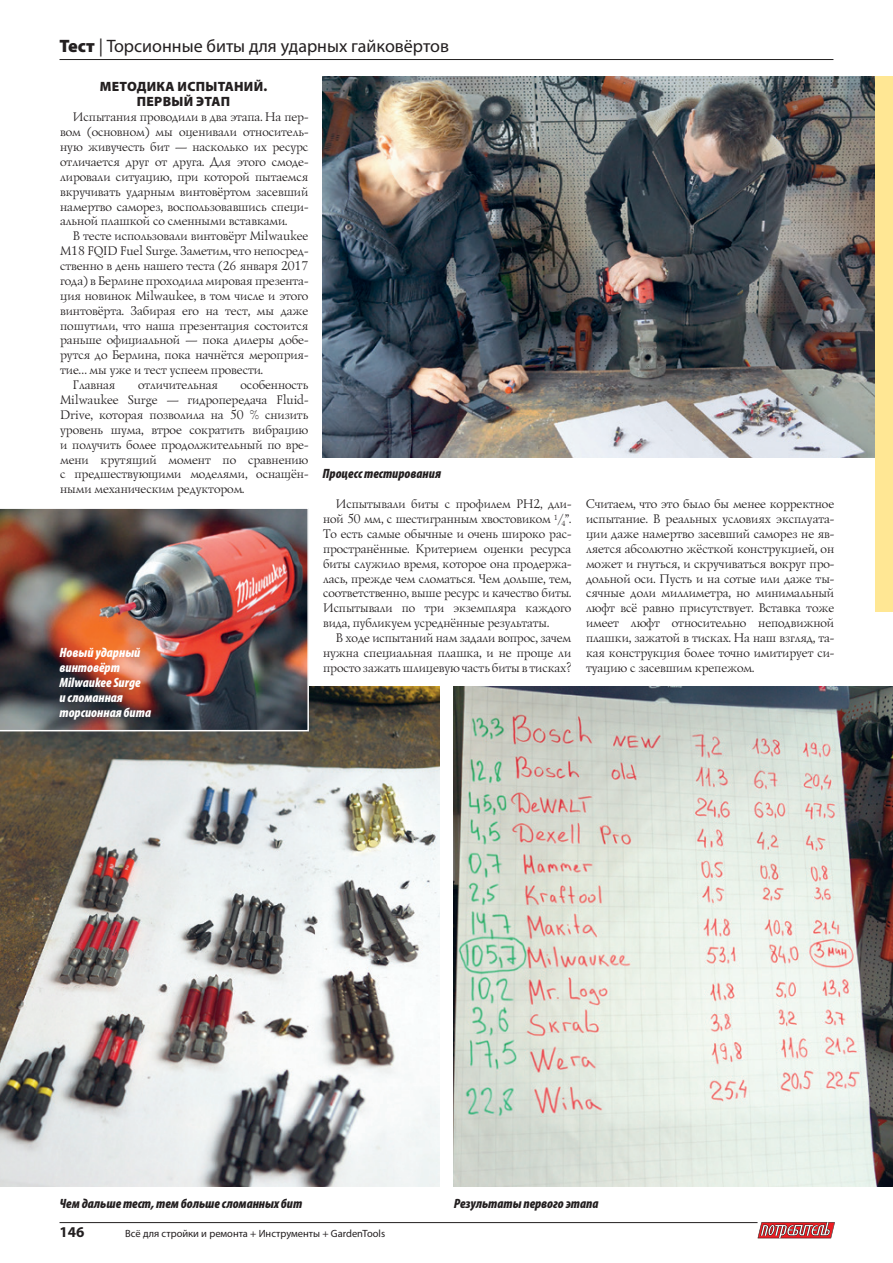
<style>
.page{position:relative;width:893px;height:1263px;background:#fff}
.page>*{position:absolute;margin:0;border:0;box-sizing:border-box;transform-origin:0 0}
.t1{font:18px "Myriad Pro";color:#231f20}
.t2{font:700 15px "Myriad Pro";color:#231f20}
.текст_подписи__к_кар{font:italic 900 condensed 13.5px "Myriad Pro";color:#231f20}
.текст_подписи__к_кар-2{font:italic 900 condensed 13.5px/14.9px "Myriad Pro";color:#fff}
.подзаголовок{font:900 13.5px/14.9px "Myriad Pro";letter-spacing:.02em;color:#231f20;text-align:center}
.основной_текст{font:12.75px/14.9px "Lazurski C";color:#231f20;text-align:justify}
.t3{font:10.5px "Myriad Pro";color:#231f20}
.s1{font-weight:900}
</style>
<div class="page">
<hr style="left:60px;top:59px;width:773px;height:1px;background:#231f20">
<hr style="left:60px;top:1222px;width:698px;height:1px;background:#231f20">
<svg style="left:757px;top:1222px;width:78px;height:16px"></svg>
<img style="left:0;top:687px;width:439px;height:499px">
<img style="left:0;top:508px;width:309px;height:223px">
<img style="left:322px;top:77px;width:554px;height:380px">
<img style="left:454px;top:687px;width:439px;height:499px">
<div style="left:876px;top:77px;width:17px;height:535px;background:#ffe794"></div>
<h1 class="t1" style="left:60px;top:35px;width:391px"><span class="s1">Тест</span> | Торсионные биты для ударных гайковёртов</h1>
<p class="подзаголовок" style="left:100px;top:79px;width:169px">МЕТОДИКА ИСПЫТАНИЙ.<br>ПЕРВЫЙ ЭТАП</p>
<p class="основной_текст" style="left:60px;top:109px;width:250px;text-indent:13px">Испытания проводили в два этапа. На пер&shy;вом (основном) мы оценивали относитель&shy;ную живучесть бит — насколько их ресурс отличается друг от друга. Для этого смоде&shy;лировали ситуацию, при которой пытаемся вкручивать ударным винтовёртом засевший намертво саморез, воспользовавшись специ&shy;альной плашкой со сменными вставками.</p>
<p class="основной_текст" style="left:60px;top:228px;width:250px;text-indent:13px">В тесте использовали винтовёрт Milwaukee M18 FQID Fuel Surge. Заметим, что непосред&shy;ственно в день нашего теста (26 января 2017 года) в Берлине проходила мировая презента&shy;ция новинок Milwaukee, в том числе и этого винтовёрта. Забирая его на тест, мы даже пошутили, что наша презентация состоится раньше официальной — пока дилеры добе&shy;рутся до Берлина, пока начнётся мероприя&shy;тие… мы уже и тест успеем провести.</p>
<p class="основной_текст" style="left:72px;top:377px;width:44px">Главная</p>
<p class="основной_текст" style="left:137px;top:377px;width:81px">отличительная</p>
<p class="основной_текст" style="left:60px;top:377px;width:250px;text-indent:180px">особенность Milwaukee Surge — гидропередача Fluid-Drive, которая позволила на 50 % снизить уровень шума, втрое сократить вибрацию и получить более продолжительный по вре&shy;мени крутящий момент по сравнению с предшествующими моделями, оснащён&shy;ными механическим редуктором.</p>
<p class="текст_подписи__к_кар-2" style="left:60px;top:645px;width:93px">Новый ударный винтовёрт<br>Milwaukee Surge<br>и сломанная торсионная бита</p>
<p class="текст_подписи__к_кар" style="left:322px;top:465px;width:120px">Процесс тестирования</p>
<p class="основной_текст" style="left:322px;top:496px;width:250px;text-indent:13px">Испытывали биты с профилем PH2, дли&shy;ной 50 мм, с шестигранным хвостовиком <sup>1</sup>/<sub>4</sub>’’.<br>То есть самые обычные и очень широко рас&shy;пространённые. Критерием оценки ресурса биты служило время, которое она продержа&shy;лась, прежде чем сломаться. Чем дольше, тем, соответственно, выше ресурс и качество биты.<br>Испытывали по три экземпляра каждого вида, публикуем усреднённые результаты.</p>
<p class="основной_текст" style="left:322px;top:630px;width:250px;text-indent:13px">В ходе испытаний нам задали вопрос, зачем нужна специальная плашка, и не проще ли просто зажать шлицевую часть биты в тисках?</p>
<p class="основной_текст" style="left:585px;top:496px;width:250px">Считаем, что это было бы менее корректное испытание. В реальных условиях эксплуата&shy;ции даже намертво засевший саморез не яв&shy;ляется абсолютно жёсткой конструкцией, он может и гнуться, и скручиваться вокруг про&shy;дольной оси. Пусть и на сотые или даже ты&shy;сячные доли миллиметра, но минимальный люфт всё равно присутствует. Вставка тоже имеет люфт относительно неподвижной плашки, зажатой в тисках. На наш взгляд, та&shy;кая конструкция более точно имитирует си&shy;туацию с засевшим крепежом.</p>
<p class="текст_подписи__к_кар" style="left:60px;top:1194px;width:244px">Чем дальше тест, тем больше сломанных бит</p>
<p class="текст_подписи__к_кар" style="left:454px;top:1194px;width:146px">Результаты первого этапа</p>
<p class="t2" style="left:60px;top:1222px;width:26px">146</p>
<p class="t3" style="left:125px;top:1227px;width:261px">Всё для стройки и ремонта + Инструменты + GardenTools</p>
</div>
